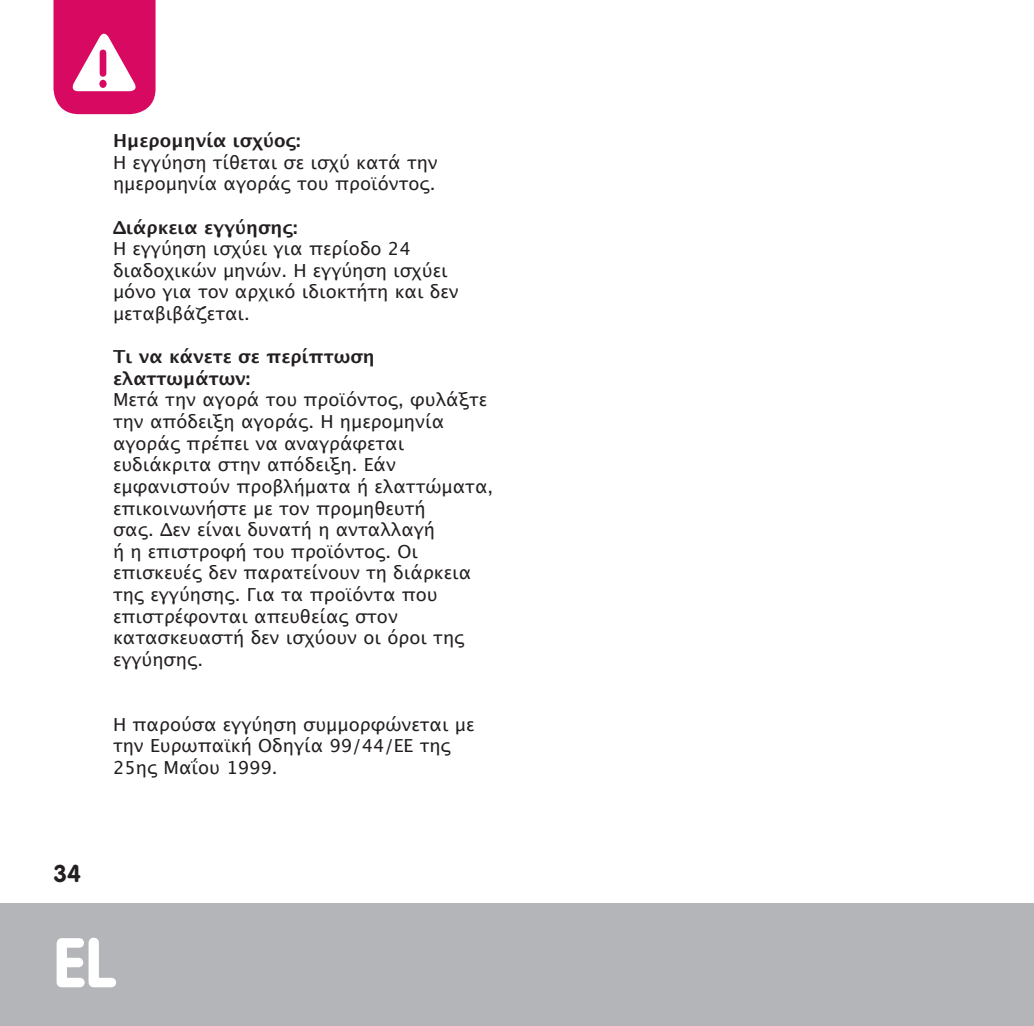
<style>
.page{position:relative;width:1034px;height:1026px;background:#fff}
.page>*{position:absolute;margin:0;border:0;box-sizing:border-box;transform-origin:0 0}
.t1{font:700 69px "VAG Rounded";color:#fff}
.t2{font:700 24px "VAG Rounded";color:#231f20}
.t3{font:18px/21.6px "Lucida Grande";color:#231f20}
.s1{font-weight:700}
</style>
<div class="page">
<div style="left:0;top:903px;width:1034px;height:122px;background:#b4b5b8"></div>
<svg style="left:54px;top:0;width:102px;height:114px"></svg>
<div style="left:99px;top:80px;width:8px;height:8px;background:#d80961;border-radius:50%"></div>
<div style="left:100px;top:50px;width:6px;height:27px;background:#d80961;border-radius:3px"></div>
<p class="t3" style="left:113px;top:130px;width:326px"><span class="s1">Ημερομηνία ισχύος:<br></span>Η εγγύηση τίθεται σε ισχύ κατά την ημερομηνία αγοράς του προϊόντος.</p>
<p class="t3" style="left:113px;top:216px;width:347px"><span class="s1">Διάρκεια εγγύησης:<br></span>Η εγγύηση ισχύει για περίοδο 24 διαδοχικών μηνών. Η εγγύηση ισχύει μόνο για τον αρχικό ιδιοκτήτη και δεν μεταβιβάζεται.</p>
<p class="t3" style="left:113px;top:346px;width:382px"><span class="s1">Τι να κάνετε σε περίπτωση ελαττωμάτων:<br></span>Μετά την αγορά του προϊόντος, φυλάξτε την απόδειξη αγοράς. Η ημερομηνία αγοράς πρέπει να αναγράφεται ευδιάκριτα στην απόδειξη. Εάν εμφανιστούν προβλήματα ή ελαττώματα, επικοινωνήστε με τον προμηθευτή<br>σας. Δεν είναι δυνατή η ανταλλαγή<br>ή η επιστροφή του προϊόντος. Οι επισκευές δεν παρατείνουν τη διάρκεια της εγγύησης. Για τα προϊόντα που επιστρέφονται απευθείας στον κατασκευαστή δεν ισχύουν οι όροι της εγγύησης.</p>
<p class="t3" style="left:113px;top:713px;width:363px">Η παρούσα εγγύηση συμμορφώνεται με την Ευρωπαϊκή Οδηγία 99/44/ΕΕ της<br>25ης Μαΐου 1999.</p>
<p class="t2" style="left:54px;top:859px;width:29px">34</p>
<p class="t1" style="left:54px;top:922px;width:63px">EL</p>
</div>
